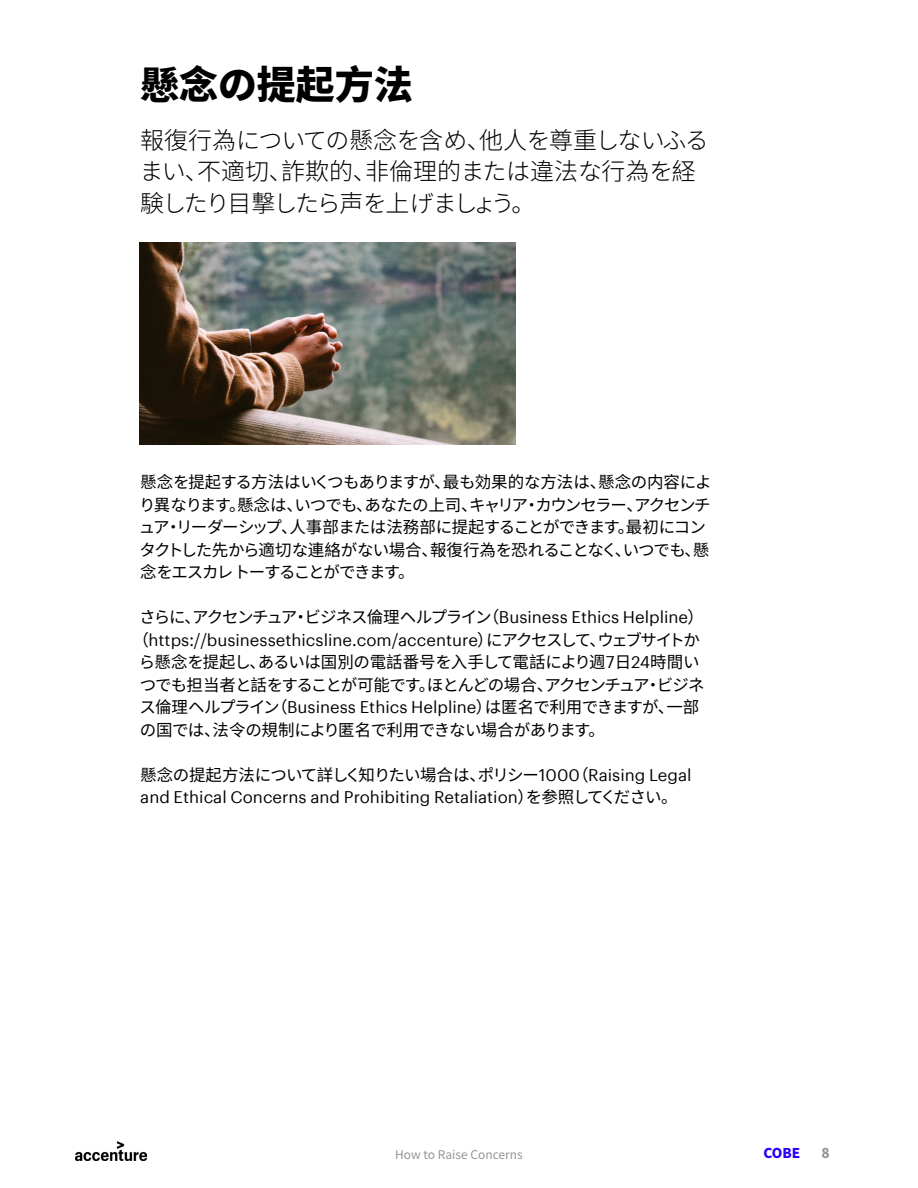
<style>
.page{position:relative;width:918px;height:1188px;background:#fff}
.page>*{position:absolute;margin:0;border:0;box-sizing:border-box;transform-origin:0 0}
.t1{font:900 39px "Noto Sans CJ Ksc";color:#000}
.H2_-_Intro{font:300 24px/31.5px "Noto Sans CJ Ksc";letter-spacing:-.025em;color:#000}
.Body_Copy{font:16.5px/22.5px "Noto Sans CJ Ksc";letter-spacing:-.055em;color:#000}
.Body_Copy-2{font:16.5px/22.5px "Graphik";color:#000}
.Body_Copy-3{font:16.5px "Noto Sans CJ Ksc";letter-spacing:-.08em;color:#000}
.Body_Copy-4{font:16.5px "Noto Sans CJ Ksc";letter-spacing:-.075em;color:#000}
.Body_Copy-5{font:16.5px "Noto Sans CJ Ksc";letter-spacing:-.015em;color:#000}
.Body_Copy-6{font:16.5px "Noto Sans CJ Ksc";letter-spacing:-.035em;color:#000}
.t2{font:900 13.5px "Noto Sans CJ Ksc";color:#2800ff}
.t3{font:900 13.5px "Noto Sans CJ Ksc";color:#939598}
.t4{font:12px "Noto Sans CJ Ksc";color:#939598}
.s1{font-family:"Graphik"}
.s2{font-family:"Noto Sans CJ Ksc"}
</style>
<div class="page">
<img style="left:75px;top:1142px;width:72px;height:19px">
<img style="left:140px;top:242px;width:375px;height:203px">
<h1 class="t1" style="left:140px;top:62px;width:274px">懸念の提起方法</h1>
<p class="H2_-_Intro" style="left:140px;top:125px;width:571px">報復行為についての懸念を含め、他人を尊重しないふるまい、不適切、詐欺的、非倫理的または違法な行為を経験したり目撃したら声を上げましょう。</p>
<p class="Body_Copy" style="left:139px;top:471px;width:574px">懸念を提起する方法はいくつもありますが、最も効果的な方法は、懸念の内容により異なります。懸念は、いつでも、あなたの上司、キャリア・カウンセラー、アクセンチュア・リーダーシップ、人事部または法務部に提起することができます。最初にコンタクトした先から適切な連絡がない場合、報復行為を恐れることなく、いつでも、懸念をエスカレ トーすることができます。</p>
<p class="Body_Copy-3" style="left:140px;top:608px;width:566px">さらに、アクセンチュア・ビジネス倫理ヘルプライン（<span class="s1">Business Ethics Helpline</span>）</p>
<p class="Body_Copy-2" style="left:133px;top:627px;width:569px"><span class="s2">（</span>https<span class="s2">://</span>businessethicsline<span class="s2">.</span>com<span class="s2">/</span>accenture<span class="s2">）にアクセスして、ウェブサイトか</span></p>
<p class="Body_Copy-5" style="left:139px;top:653px;width:562px">ら懸念を提起し、あるいは国別の電話番号を入手して電話により週<span class="s1">7</span>日<span class="s1">24</span>時間い</p>
<p class="Body_Copy-4" style="left:140px;top:675px;width:566px">つでも担当者と話をすることが可能です。ほとんどの場合、アクセンチュア・ビジネ</p>
<p class="Body_Copy" style="left:139px;top:696px;width:561px">ス倫理ヘルプライン（<span class="s1">Business Ethics Helpline</span>）は匿名で利用できますが、一部</p>
<p class="Body_Copy-6" style="left:140px;top:720px;width:467px">の国では、法令の規制により匿名で利用できない場合があります。</p>
<p class="Body_Copy-2" style="left:140px;top:762px;width:553px"><span class="s2">懸念の提起方法について詳しく知りたい場合は、ポリシー</span>1000<span class="s2">（</span>Raising Legal and Ethical Concerns and Prohibiting Retaliation<span class="s2">）を参照してください。</span></p>
<p class="t4" style="left:395px;top:1147px;width:129px">How to Raise Concerns</p>
<p class="t2" style="left:764px;top:1146px;width:38px">COBE</p>
<p class="t3" style="left:821px;top:1146px;width:10px">8</p>
</div>
